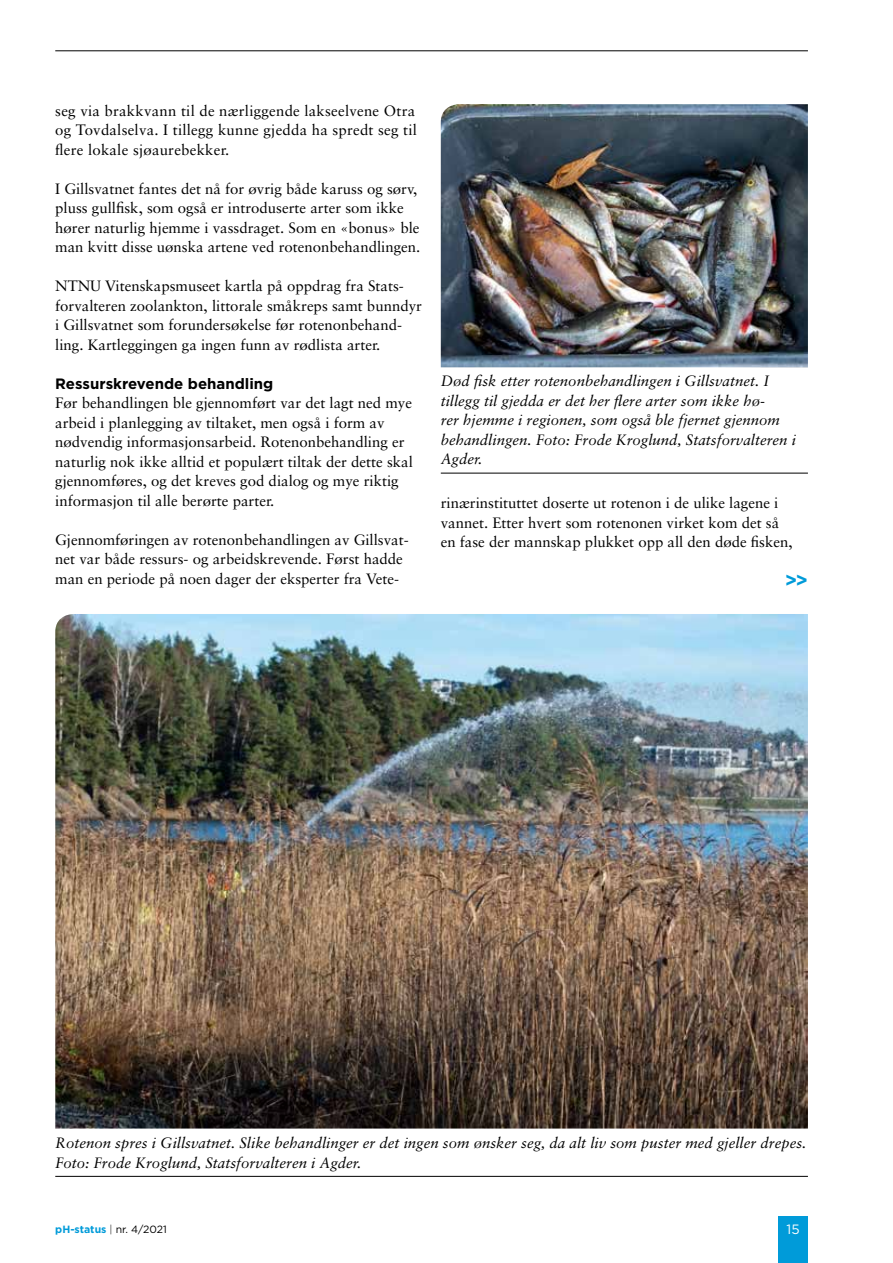
<style>
.page{position:relative;width:893px;height:1263px;background:#fff}
.page>*{position:absolute;margin:0;border:0;box-sizing:border-box;transform-origin:0 0}
.t1{font:700 19.5px "Gotham";color:#009bd9}
.t2{font:15px/19.5px "Sabon";color:#000}
.t3{font:italic 15px/19.5px "Sabon";color:#000}
.t4{font:700 15px "Gotham";color:#000}
.t5{font:13.5px "Gotham";color:#fff}
.t6{font:700 10.5px "Gotham";color:#009bd9}
.s1{font-weight:300;color:#000}
.s2{font-weight:400;color:#000}
</style>
<div class="page">
<div style="left:778px;top:1216px;width:30px;height:47px;background:#009bd9"></div>
<hr style="left:55px;top:51px;width:753px;height:1px;background:#000">
<hr style="left:55px;top:1176px;width:753px;height:1px;background:#000">
<img style="left:55px;top:614px;width:753px;height:514px">
<hr style="left:441px;top:473px;width:367px;height:1px;background:#000">
<img style="left:441px;top:104px;width:367px;height:263px">
<p class="t2" style="left:55px;top:101px;width:363px;text-align:justify">seg via brakkvann til de nærliggende lakseelvene Otra og Tovdalselva. I tillegg kunne gjedda ha spredt seg til flere lokale sjøaurebekker.</p>
<p class="t2" style="left:55px;top:179px;width:367px">I Gillsvatnet fantes det nå for øvrig både karuss og sørv, pluss gullfisk, som også er introduserte arter som ikke hører naturlig hjemme i vassdraget. Som en «bonus» ble man kvitt disse uønska artene ved rotenonbehandlingen.</p>
<p class="t2" style="left:55px;top:276px;width:368px">NTNU Vitenskapsmuseet kartla på oppdrag fra Stats&shy;forvalteren zoolankton, littorale småkreps samt bunndyr i Gillsvatnet som forundersøkelse før rotenonbehand&shy;ling. Kartleggingen ga ingen funn av rødlista arter.</p>
<p class="t4" style="left:55px;top:375px;width:220px">Ressurskrevende behandling</p>
<p class="t2" style="left:55px;top:393px;width:359px">Før behandlingen ble gjennomført var det lagt ned mye arbeid i planlegging av tiltaket, men også i form av nødvendig informasjonsarbeid. Rotenonbehandling er naturlig nok ikke alltid et populært tiltak der dette skal gjennomføres, og det kreves god dialog og mye riktig informasjon til alle berørte parter.</p>
<p class="t2" style="left:55px;top:530px;width:355px">Gjennomføringen av rotenonbehandlingen av Gillsvat&shy;net var både ressurs- og arbeidskrevende. Først hadde man en periode på noen dager der eksperter fra Vete-</p>
<p class="t3" style="left:441px;top:371px;width:357px">Død fisk etter rotenonbehandlingen i Gillsvatnet. I tillegg til gjedda er det her flere arter som ikke hø-<br>rer hjemme i regionen, som også ble fjernet gjennom behandlingen. Foto: Frode Kroglund, Statsforvalteren i Agder.</p>
<p class="t2" style="left:441px;top:493px;width:353px">rinærinstituttet doserte ut rotenon i de ulike lagene i vannet. Etter hvert som rotenonen virket kom det så en fase der mannskap plukket opp all den døde fisken,</p>
<h1 class="t1" style="left:785px;top:569px;width:25px">&gt;&gt;</h1>
<p class="t3" style="left:55px;top:1133px;width:752px">Rotenon spres i Gillsvatnet. Slike behandlinger er det ingen som ønsker seg, da alt liv som puster med gjeller drepes.<br>Foto: Frode Kroglund, Statsforvalteren i Agder.</p>
<p class="t6" style="left:55px;top:1223px;width:113px">pH-status <span class="s1">|</span> <span class="s2">nr. 4/2021</span></p>
<p class="t5" style="left:786px;top:1222px;width:15px">15</p>
</div>
